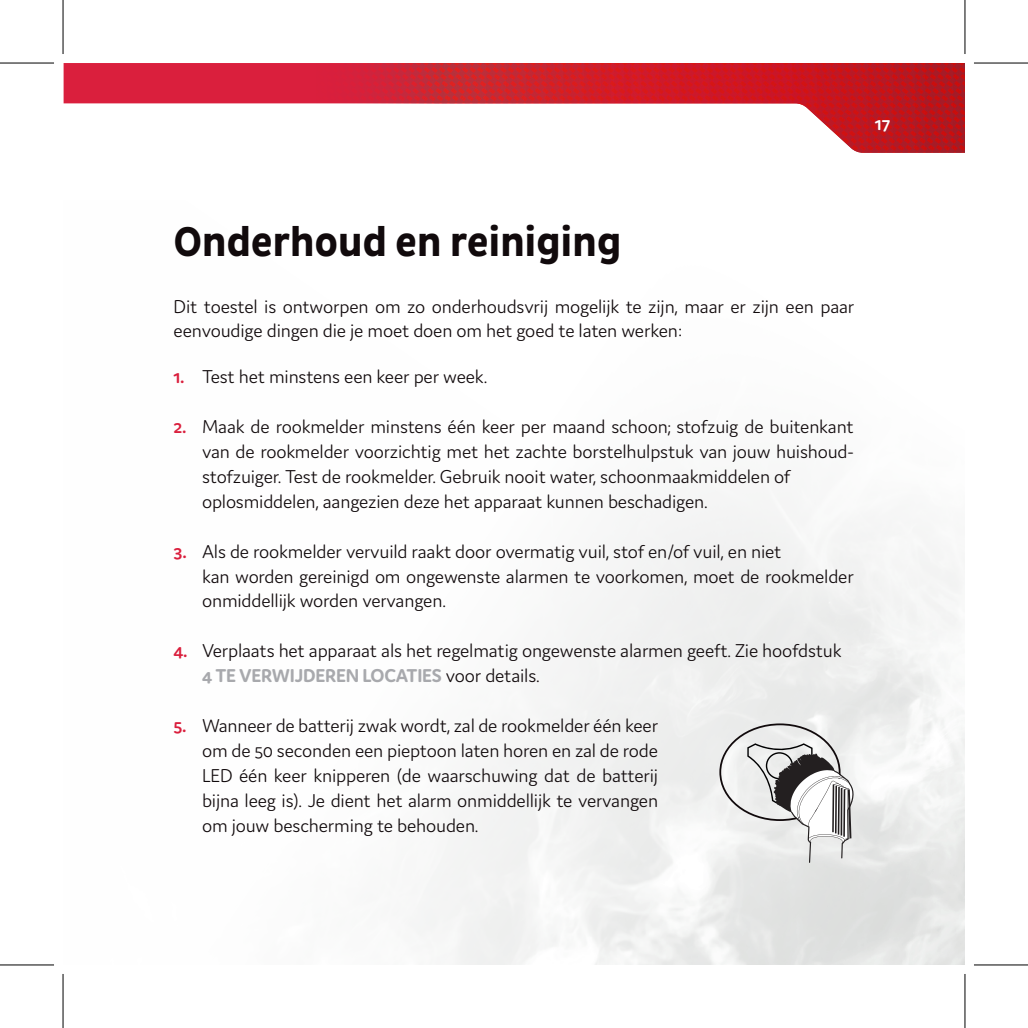
<style>
.page{position:relative;width:1028px;height:1028px;background:#fff}
.page>*{position:absolute;margin:0;border:0;box-sizing:border-box;transform-origin:0 0}
.t1{font:700 42.3px "Pluto Sans Cond";letter-spacing:-.01em;color:#110a0c}
.t2{font:300 19.8px/24.9px "Domus";letter-spacing:-.01em;color:#110a0c}
.t3{font:600 19.8px "Domus";color:#da1f3d}
.t4{font:600 19.8px "Domus";color:#fff}
.s1{font-weight:700;color:#a8a9ad}
</style>
<div class="page">
<div style="left:64px;top:63px;width:244px;height:41px;background:#da1f3d"></div>
<img style="left:308px;top:63px;width:656px;height:90px">
<img style="left:411px;top:501px;width:553px;height:463px">
<svg style="left:747px;top:743px;width:108px;height:119px"></svg>
<hr style="left:0;top:62px;width:54px;height:2px;background:#000">
<hr style="left:973px;top:62px;width:54px;height:2px;background:#000">
<hr style="left:0;top:964px;width:54px;height:1px;background:#000">
<hr style="left:973px;top:964px;width:54px;height:1px;background:#000">
<hr style="left:62px;top:0;width:2px;height:54px;background:#000">
<hr style="left:62px;top:973px;width:2px;height:54px;background:#000">
<hr style="left:964px;top:0;width:1px;height:54px;background:#000">
<hr style="left:964px;top:973px;width:1px;height:54px;background:#000">
<p class="t4" style="left:874px;top:113px;width:17px">17</p>
<h1 class="t1" style="left:173px;top:218px;width:450px">Onderhoud en reiniging</h1>
<p class="t2" style="left:174px;top:293px;width:682px">Dit toestel is ontworpen om zo onderhoudsvrij mogelijk te zijn, maar er zijn een paar eenvoudige dingen die je moet doen om het goed te laten werken:</p>
<p class="t3" style="left:173px;top:366px;width:13px">1.</p>
<p class="t3" style="left:173px;top:415px;width:15px">2.</p>
<p class="t3" style="left:173px;top:540px;width:15px">3.</p>
<p class="t3" style="left:173px;top:640px;width:16px">4.</p>
<p class="t3" style="left:173px;top:714px;width:15px">5.</p>
<p class="t2" style="left:202px;top:364px;width:287px">Test het minstens een keer per week.</p>
<p class="t2" style="left:202px;top:414px;width:653px">Maak de rookmelder minstens één keer per maand schoon; stofzuig de buitenkant van de rookmelder voorzichtig met het zachte borstelhulpstuk van jouw huishoud&shy;stofzuiger. Test de rookmelder. Gebruik nooit water, schoonmaakmiddelen of oplosmiddelen, aangezien deze het apparaat kunnen beschadigen.</p>
<p class="t2" style="left:202px;top:538px;width:653px">Als de rookmelder vervuild raakt door overmatig vuil, stof en/of vuil, en niet<br>kan worden gereinigd om ongewenste alarmen te voorkomen, moet de rookmelder onmiddellijk worden vervangen.</p>
<p class="t2" style="left:202px;top:638px;width:641px">Verplaats het apparaat als het regelmatig ongewenste alarmen geeft. Zie hoofdstuk<br><span class="s1">4 TE VERWIJDEREN LOCATIES</span> voor details.</p>
<p class="t2" style="left:202px;top:713px;width:457px;text-align:justify">Wanneer de batterij zwak wordt, zal de rookmelder één keer om de 50 seconden een pieptoon laten horen en zal de rode LED één keer knipperen (de waarschuwing dat de batterij bijna leeg is). Je dient het alarm onmiddellijk te vervangen om jouw bescherming te behouden.</p>
</div>
